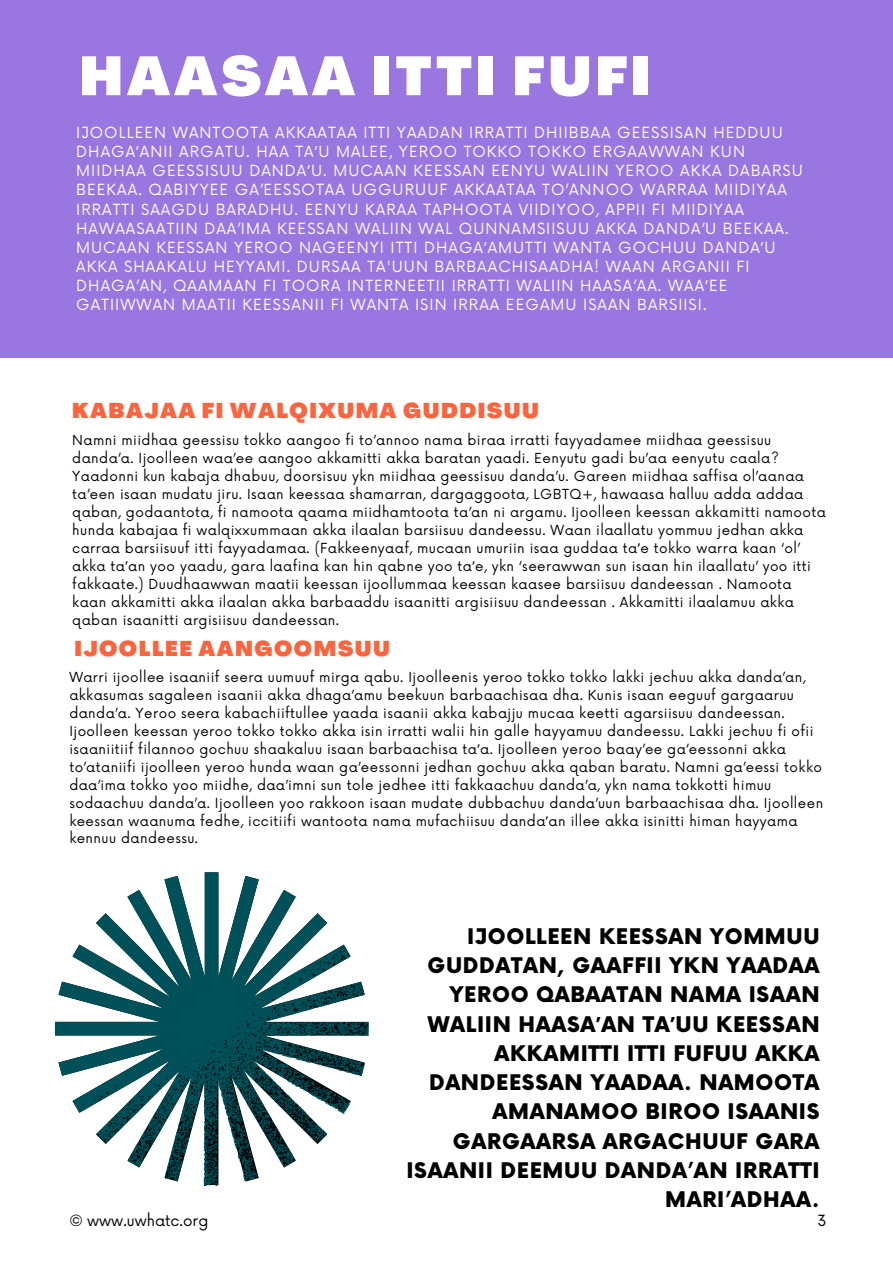
<style>
.page{position:relative;width:893px;height:1264px;background:#fff}
.page>*{position:absolute;margin:0;border:0;box-sizing:border-box;transform-origin:0 0}
.t1{font:900 54px "Agrandir";letter-spacing:.07em;color:#fff}
.t2{font:900 21px/29.2px "Now";letter-spacing:.03em;color:#000;text-align:right}
.t3{font:900 21px "Agrandir";letter-spacing:.07em;color:#fa643f}
.t4{font:15px/19px "Now";letter-spacing:.07em;color:#fff}
.t5{font:15px "Now";color:#000}
.t6{font:13.5px/18px "Now";letter-spacing:.035em;color:#000}
.s1{font-family:"Noto Sans"}
.s2{font-family:"Noto Sans";font-weight:700}
</style>
<div class="page">
<svg style="left:55px;top:872px;width:314px;height:313px"></svg>
<div style="left:0;top:0;width:892px;height:357px;background:#9a76e1"></div>
<h1 class="t1" style="left:79px;top:55px;width:573px">HAASAA ITTI FUFI</h1>
<p class="t4" style="left:76px;top:124px;width:728px">IJOOLLEEN WANTOOTA AKKAATAA ITTI YAADAN IRRATTI DHIIBBAA GEESSISAN HEDDUU DHAGA<span class="s1">ʼ</span>ANII ARGATU. HAA TA<span class="s1">ʼ</span>U MALEE, YEROO TOKKO TOKKO ERGAAWWAN KUN MIIDHAA GEESSISUU DANDA<span class="s1">ʼ</span>U. MUCAAN KEESSAN EENYU WALIIN YEROO AKKA DABARSU BEEKAA. QABIYYEE GA’EESSOTAA UGGURUUF AKKAATAA TO’ANNOO WARRAA MIIDIYAA IRRATTI SAAGDU BARADHU. EENYU KARAA TAPHOOTA VIIDIYOO, APPII FI MIIDIYAA HAWAASAATIIN DAA’IMA KEESSAN WALIIN WAL QUNNAMSIISUU AKKA DANDA’U BEEKAA.<br>MUCAAN KEESSAN YEROO NAGEENYI ITTI DHAGA<span class="s1">ʼ</span>AMUTTI WANTA GOCHUU DANDA<span class="s1">ʼ</span>U AKKA SHAAKALU HEYYAMI. DURSAA TA'UUN BARBAACHISAADHA! WAAN ARGANII FI DHAGA’AN, QAAMAAN FI TOORA INTERNEETII IRRATTI WALIIN HAASA’AA. WAA<span class="s1">ʼ</span>EE GATIIWWAN MAATII KEESSANII FI WANTA ISIN IRRAA EEGAMU ISAAN BARSIISI.</p>
<h2 class="t3" style="left:72px;top:402px;width:468px">KABAJAA FI WALQIXUMA GUDDISUU</h2>
<p class="t6" style="left:72px;top:432px;width:755px">Namni miidhaa geessisu tokko aangoo fi to’annoo nama biraa irratti fayyadamee miidhaa geessisuu danda’a. Ijoolleen waa’ee aangoo akkamitti akka baratan yaadi. Eenyutu gadi bu’aa eenyutu caala?<br>Yaadonni kun kabaja dhabuu, doorsisuu ykn miidhaa geessisuu danda’u. Gareen miidhaa saffisa ol’aanaa ta’een isaan mudatu jiru. Isaan keessaa shamarran, dargaggoota, LGBTQ+, hawaasa halluu adda addaa qaban, godaantota, fi namoota qaama miidhamtoota ta’an ni argamu. Ijoolleen keessan akkamitti namoota hunda kabajaa fi walqixxummaan akka ilaalan barsiisuu dandeessu. Waan ilaallatu yommuu jedhan akka carraa barsiisuuf itti fayyadamaa. (Fakkeenyaaf, mucaan umuriin isaa guddaa ta<span class="s1">ʼ</span>e tokko warra kaan ‘ol’ akka ta<span class="s1">ʼ</span>an yoo yaadu, gara laafina kan hin qabne yoo ta<span class="s1">ʼ</span>e, ykn ‘seerawwan sun isaan hin ilaallatu’ yoo itti fakkaate.) Duudhaawwan maatii keessan ijoollummaa keessan kaasee barsiisuu dandeessan . Namoota kaan akkamitti akka ilaalan akka barbaaddu isaanitti argisiisuu dandeessan . Akkamitti ilaalamuu akka qaban isaanitti argisiisuu dandeessan.</p>
<p class="t6" style="left:69px;top:668px;width:755px">Warri ijoollee isaaniif seera uumuuf mirga qabu. Ijoolleenis yeroo tokko tokko lakki jechuu akka danda’an, akkasumas sagaleen isaanii akka dhaga’amu beekuun barbaachisaa dha. Kunis isaan eeguuf gargaaruu danda’a. Yeroo seera kabachiiftullee yaada isaanii akka kabajju mucaa keetti agarsiisuu dandeessan.<br>Ijoolleen keessan yeroo tokko tokko akka isin irratti walii hin galle hayyamuu dandeessu. Lakki jechuu fi ofii isaaniitiif filannoo gochuu shaakaluu isaan barbaachisa ta<span class="s1">ʼ</span>a. Ijoolleen yeroo baay’ee ga’eessonni akka to’ataniifi ijoolleen yeroo hunda waan ga’eessonni jedhan gochuu akka qaban baratu. Namni ga’eessi tokko daa’ima tokko yoo miidhe, daa’imni sun tole jedhee itti fakkaachuu danda’a, ykn nama tokkotti himuu sodaachuu danda’a. Ijoolleen yoo rakkoon isaan mudate dubbachuu danda’uun barbaachisaa dha. Ijoolleen keessan waanuma fedhe, iccitiifi wantoota nama mufachiisuu danda<span class="s1">ʼ</span>an illee akka isinitti himan hayyama kennuu dandeessu.</p>
<h2 class="t3" style="left:74px;top:639px;width:317px">IJOOLLEE AANGOOMSUU</h2>
<p class="t5" style="left:69px;top:1211px;width:140px">© www.uwhatc.org</p>
<p class="t2" style="left:406px;top:922px;width:414px">IJOOLLEEN KEESSAN YOMMUU<br>GUDDATAN, GAAFFII YKN YAADAA<br>YEROO QABAATAN NAMA ISAAN<br>WALIIN HAASA<span class="s2">ʼ</span>AN TA<span class="s2">ʼ</span>UU KEESSAN<br>AKKAMITTI ITTI FUFUU AKKA<br>DANDEESSAN YAADAA. NAMOOTA<br>AMANAMOO BIROO ISAANIS<br>GARGAARSA ARGACHUUF GARA<br>ISAANII DEEMUU DANDA’AN IRRATTI<br>MARI’ADHAA.</p>
<p class="t5" style="left:817px;top:1211px;width:11px">3</p>
</div>
